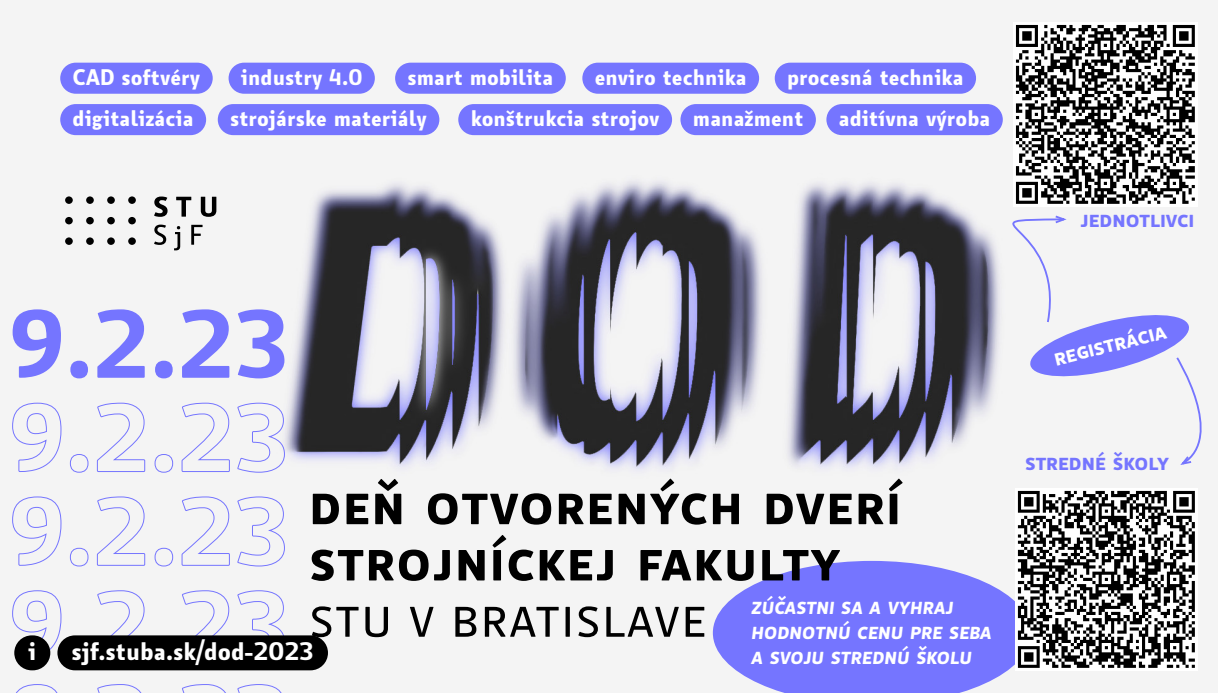
<style>
.page{position:relative;width:1218px;height:693px;background:#fff}
.page>*{position:absolute;margin:0;border:0;box-sizing:border-box;transform-origin:0 0}
.t1{font:800 93.75px/93.8px "Botanika";color:#7575ff;text-align:justify}
.t2{font:600 62.5px/56.2px "Botanika";letter-spacing:.025em;color:#000}
.t3{font:62.5px "Botanika";letter-spacing:.025em;color:#000}
.t4{font:italic 600 25px/25px "Botanika";color:#fff}
.t5{font:600 25px "Botanika";color:#7575ff}
.t6{font:600 25px "Botanika";color:#fff}
.t7{font:800 24.62px "Botanika";color:#fff}
.t8{font:800 21.88px "Botanika";color:#fff}
</style>
<div class="page">
<img style="left:42px;top:9px;width:1167px;height:673px">
<div style="left:14px;top:635px;width:36px;height:35px;background:#000;border-radius:17px"></div>
<div style="left:57px;top:635px;width:271px;height:35px;background:#000;border-radius:17px"></div>
<svg style="left:950px;top:214px;width:268px;height:252px"></svg>
<div style="left:60px;top:63px;width:153px;height:31px;background:#7575ff;border-radius:16px"></div>
<div style="left:229px;top:63px;width:146px;height:31px;background:#7575ff;border-radius:16px"></div>
<div style="left:395px;top:63px;width:171px;height:31px;background:#7575ff;border-radius:16px"></div>
<div style="left:582px;top:63px;width:177px;height:31px;background:#7575ff;border-radius:16px"></div>
<div style="left:60px;top:104px;width:146px;height:31px;background:#7575ff;border-radius:16px"></div>
<div style="left:218px;top:104px;width:221px;height:31px;background:#7575ff;border-radius:16px"></div>
<div style="left:458px;top:104px;width:214px;height:31px;background:#7575ff;border-radius:16px"></div>
<div style="left:680px;top:104px;width:136px;height:31px;background:#7575ff;border-radius:16px"></div>
<div style="left:826px;top:104px;width:177px;height:31px;background:#7575ff;border-radius:16px"></div>
<div style="left:775px;top:63px;width:201px;height:31px;background:#7575ff;border-radius:16px"></div>
<div style="left:65px;top:217px;width:8px;height:7px;background:#000;border-radius:50%"></div>
<div style="left:65px;top:237px;width:8px;height:8px;background:#000;border-radius:50%"></div>
<div style="left:86px;top:217px;width:8px;height:7px;background:#000;border-radius:50%"></div>
<div style="left:86px;top:237px;width:8px;height:8px;background:#000;border-radius:50%"></div>
<div style="left:107px;top:217px;width:8px;height:7px;background:#000;border-radius:50%"></div>
<div style="left:65px;top:196px;width:8px;height:8px;background:#000;border-radius:50%"></div>
<div style="left:86px;top:196px;width:8px;height:8px;background:#000;border-radius:50%"></div>
<div style="left:107px;top:196px;width:8px;height:8px;background:#000;border-radius:50%"></div>
<div style="left:107px;top:237px;width:8px;height:8px;background:#000;border-radius:50%"></div>
<div style="left:128px;top:217px;width:8px;height:7px;background:#000;border-radius:50%"></div>
<div style="left:128px;top:237px;width:8px;height:8px;background:#000;border-radius:50%"></div>
<div style="left:128px;top:196px;width:8px;height:8px;background:#000;border-radius:50%"></div>
<svg style="left:154px;top:225px;width:49px;height:25px"></svg>
<svg style="left:154px;top:196px;width:62px;height:21px"></svg>
<svg style="left:713px;top:561px;width:318px;height:132px;fill:#7575ff"></svg>
<img style="left:1014px;top:23px;width:183px;height:183px">
<img style="left:1015px;top:488px;width:182px;height:183px">
<p class="t8" style="left:73px;top:64px;width:129px">CAD softvéry</p>
<p class="t8" style="left:241px;top:64px;width:123px">industry 4.0</p>
<p class="t8" style="left:407px;top:64px;width:147px">smart mobilita</p>
<p class="t8" style="left:595px;top:64px;width:153px">enviro technika</p>
<p class="t8" style="left:73px;top:105px;width:123px">digitalizácia</p>
<p class="t8" style="left:230px;top:105px;width:198px">strojárske materiály</p>
<p class="t8" style="left:471px;top:105px;width:190px">konštrukcia strojov</p>
<p class="t8" style="left:693px;top:105px;width:112px">manažment</p>
<p class="t8" style="left:839px;top:105px;width:153px">aditívna výroba</p>
<p class="t8" style="left:787px;top:64px;width:178px">procesná technika</p>
<h1 class="t1" style="left:9px;top:298px;width:283px">9.2.23<br>9.2.23<br>9.2.23<br>9.2.23</h1>
<h2 class="t2" style="left:309px;top:474px;width:593px">DEŇ OTVORENÝCH DVERÍ<br>STROJNÍCKEJ FAKULTY</h2>
<h2 class="t3" style="left:309px;top:577px;width:398px">STU V BRATISLAVE</h2>
<p class="t4" style="left:752px;top:592px;width:242px">ZÚČASTNI SA A VYHRAJ<br>HODNOTNÚ CENU PRE SEBA<br>A SVOJU STREDNÚ ŠKOLU</p>
<p class="t7" style="left:28px;top:636px;width:10px">i</p>
<p class="t7" style="left:71px;top:636px;width:244px">sjf.stuba.sk/dod-2023</p>
<p class="t5" style="left:1080px;top:203px;width:116px">JEDNOTLIVCI</p>
<p class="t6" style="left:1050px;top:342px;width:117px;rotate:-14deg">REGISTRÁCIA</p>
<p class="t5" style="left:1025px;top:445px;width:146px">STREDNÉ ŠKOLY</p>
</div>
